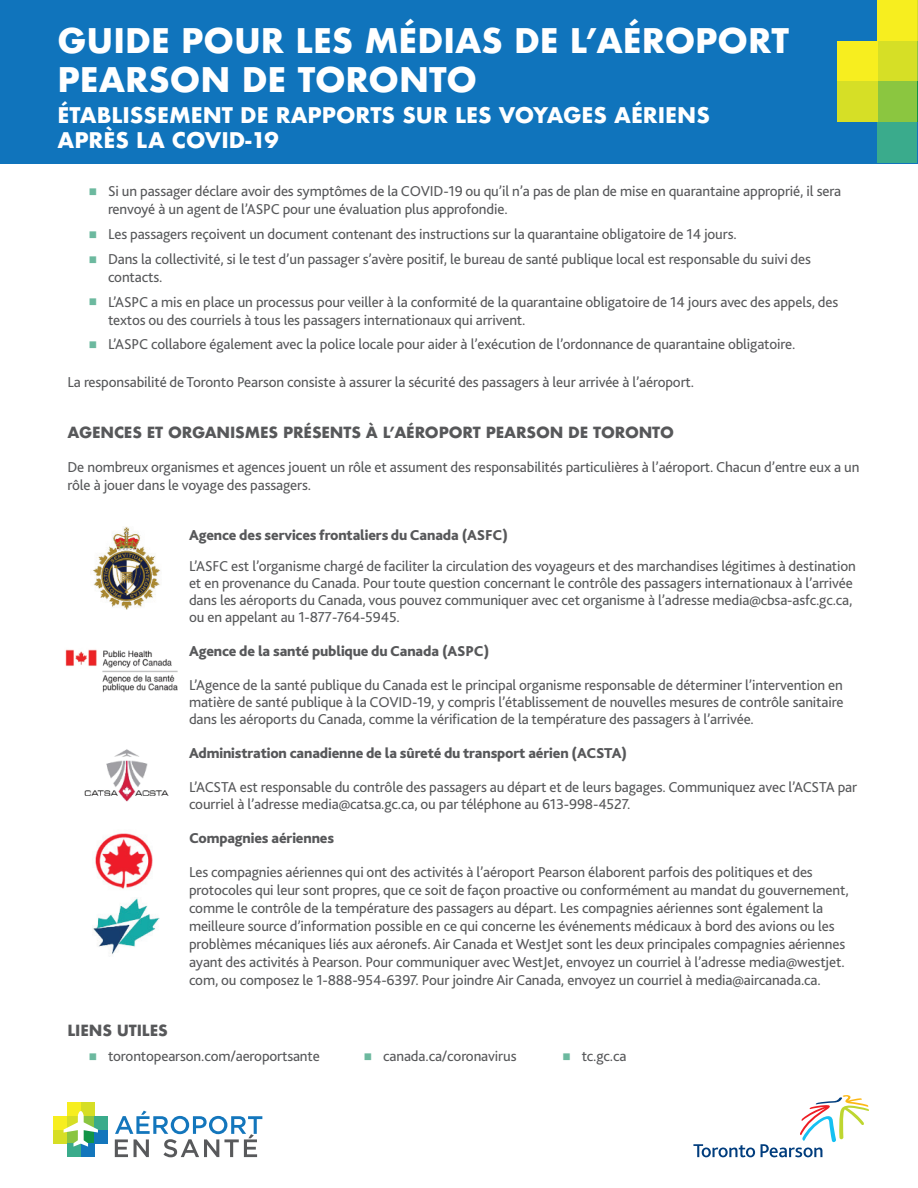
<style>
.page{position:relative;width:918px;height:1188px;background:#fff}
.page>*{position:absolute;margin:0;border:0;box-sizing:border-box;transform-origin:0 0}
.t1{font:700 33px/39.6px "Futura";color:#fff}
.t2{font:700 21px/25.2px "Futura";color:#fff}
.t3{font:15px/18px "Bliss 2";letter-spacing:-.01em;color:#57585a}
.t4{font:800 15px "Bliss 2";letter-spacing:-.01em;color:#57585a}
.t5{font:700 15px "Futura";letter-spacing:-.01em;color:#57585a}
.s1{color:#6cb99f}
</style>
<div class="page">
<div style="left:67px;top:1102px;width:14px;height:14px;background:#f7ee1f"></div>
<div style="left:81px;top:1102px;width:13px;height:14px;background:#d6de25"></div>
<div style="left:53px;top:1116px;width:14px;height:14px;background:#f7ee1f"></div>
<div style="left:94px;top:1116px;width:14px;height:14px;background:#3aab8b"></div>
<div style="left:53px;top:1130px;width:14px;height:13px;background:#d6de25"></div>
<div style="left:67px;top:1143px;width:14px;height:14px;background:#3aab8b"></div>
<div style="left:81px;top:1143px;width:13px;height:14px;background:#1376bc"></div>
<div style="left:94px;top:1130px;width:14px;height:13px;background:#1376bc"></div>
<svg style="left:64px;top:1111px;width:34px;height:36px"></svg>
<svg style="left:115px;top:1111px;width:147px;height:46px"></svg>
<div style="left:0;top:0;width:918px;height:163px;background:#1074bc"></div>
<svg style="left:693px;top:1144px;width:62px;height:13px"></svg>
<svg style="left:761px;top:1095px;width:108px;height:62px"></svg>
<div style="left:877px;top:0;width:41px;height:41px;background:#f7ee1f"></div>
<hr style="left:917px;top:0;width:1px;height:41px;background:#d6df26">
<div style="left:877px;top:41px;width:41px;height:41px;background:#d6df26"></div>
<div style="left:837px;top:41px;width:40px;height:41px;background:#f7ee1f"></div>
<hr style="left:917px;top:41px;width:1px;height:41px;background:#8bc640">
<div style="left:877px;top:82px;width:41px;height:40px;background:#8bc640"></div>
<div style="left:837px;top:82px;width:40px;height:40px;background:#d6df26"></div>
<hr style="left:917px;top:82px;width:1px;height:40px;background:#119446">
<div style="left:877px;top:122px;width:41px;height:41px;background:#3aab8c"></div>
<hr style="left:917px;top:122px;width:1px;height:41px;background:#1074bc">
<img style="left:95px;top:833px;width:58px;height:56px">
<img style="left:84px;top:749px;width:85px;height:53px">
<img style="left:92px;top:527px;width:69px;height:83px">
<img style="left:65px;top:649px;width:113px;height:44px">
<img style="left:93px;top:898px;width:66px;height:57px">
<h1 class="t1" style="left:58px;top:21px;width:733px">GUIDE POUR LES MÉDIAS DE L’AÉROPORT<br>PEARSON DE TORONTO</h1>
<h2 class="t2" style="left:58px;top:103px;width:654px">ÉTABLISSEMENT DE RAPPORTS SUR LES VOYAGES AÉRIENS<br>APRÈS LA COVID-19</h2>
<p class="t3" style="left:108px;top:182px;width:735px;text-indent:-20px"><span class="s1">▪</span> Si un passager déclare avoir des symptômes de la COVID-19 ou qu’il n’a pas de plan de mise en quarantaine approprié, il sera renvoyé à un agent de l’ASPC pour une évaluation plus approfondie.</p>
<p class="t3" style="left:88px;top:225px;width:651px"><span class="s1">▪</span> Les passagers reçoivent un document contenant des instructions sur la quarantaine obligatoire de 14 jours.</p>
<p class="t3" style="left:108px;top:250px;width:704px;text-indent:-20px"><span class="s1">▪</span> Dans la collectivité, si le test d’un passager s’avère positif, le bureau de santé publique local est responsable du suivi des contacts.</p>
<p class="t3" style="left:108px;top:292px;width:732px;text-indent:-20px"><span class="s1">▪</span> L’ASPC a mis en place un processus pour veiller à la conformité de la quarantaine obligatoire de 14 jours avec des appels, des textos ou des courriels à tous les passagers internationaux qui arrivent.</p>
<p class="t3" style="left:88px;top:335px;width:709px"><span class="s1">▪</span> L’ASPC collabore également avec la police locale pour aider à l’exécution de l’ordonnance de quarantaine obligatoire.</p>
<p class="t3" style="left:68px;top:373px;width:628px">La responsabilité de Toronto Pearson consiste à assurer la sécurité des passagers à leur arrivée à l’aéroport.</p>
<p class="t5" style="left:68px;top:422px;width:608px">AGENCES ET ORGANISMES PRÉSENTS À L’AÉROPORT PEARSON DE TORONTO</p>
<p class="t3" style="left:68px;top:459px;width:793px;line-height:17.2px">De nombreux organismes et agences jouent un rôle et assument des responsabilités particulières à l’aéroport. Chacun d’entre eux a un rôle à jouer dans le voyage des passagers.</p>
<p class="t4" style="left:189px;top:526px;width:320px">Agence des services frontaliers du Canada (ASFC)</p>
<p class="t3" style="left:189px;top:557px;width:668px;line-height:17.2px">L’ASFC est l’organisme chargé de faciliter la circulation des voyageurs et des marchandises légitimes à destination et en provenance du Canada. Pour toute question concernant le contrôle des passagers internationaux à l’arrivée dans les aéroports du Canada, vous pouvez communiquer avec cet organisme à l’adresse media@cbsa-asfc.gc.ca, ou en appelant au 1-877-764-5945.</p>
<p class="t4" style="left:189px;top:642px;width:302px">Agence de la santé publique du Canada (ASPC)</p>
<p class="t3" style="left:189px;top:676px;width:656px;line-height:17.2px;text-align:justify">L’Agence de la santé publique du Canada est le principal organisme responsable de déterminer l’intervention en matière de santé publique à la COVID-19, y compris l’établissement de nouvelles mesures de contrôle sanitaire dans les aéroports du Canada, comme la vérification de la température des passagers à l’arrivée.</p>
<p class="t4" style="left:189px;top:744px;width:440px">Administration canadienne de la sûreté du transport aérien (ACSTA)</p>
<p class="t3" style="left:189px;top:778px;width:670px;line-height:17.2px">L’ACSTA est responsable du contrôle des passagers au départ et de leurs bagages. Communiquez avec l’ACSTA par courriel à l’adresse media@catsa.gc.ca, ou par téléphone au 613-998-4527.</p>
<p class="t4" style="left:189px;top:829px;width:147px">Compagnies aériennes</p>
<p class="t3" style="left:189px;top:863px;width:661px">Les compagnies aériennes qui ont des activités à l’aéroport Pearson élaborent parfois des politiques et des protocoles qui leur sont propres, que ce soit de façon proactive ou conformément au mandat du gouvernement, comme le contrôle de la température des passagers au départ. Les compagnies aériennes sont également la meilleure source d’information possible en ce qui concerne les événements médicaux à bord des avions ou les problèmes mécaniques liés aux aéronefs. Air Canada et WestJet sont les deux principales compagnies aériennes ayant des activités à Pearson. Pour communiquer avec WestJet, envoyez un courriel à l’adresse media@westjet. com, ou composez le 1-888-954-6397. Pour joindre Air Canada, envoyez un courriel à media@aircanada.ca.</p>
<p class="t5" style="left:68px;top:1020px;width:102px">LIENS UTILES</p>
<p class="t3" style="left:88px;top:1047px;width:234px"><span class="s1">▪</span> torontopearson.com/aeroportsante</p>
<p class="t3" style="left:363px;top:1047px;width:155px"><span class="s1">▪</span> canada.ca/coronavirus</p>
<p class="t3" style="left:561px;top:1047px;width:67px"><span class="s1">▪</span> tc.gc.ca</p>
</div>
